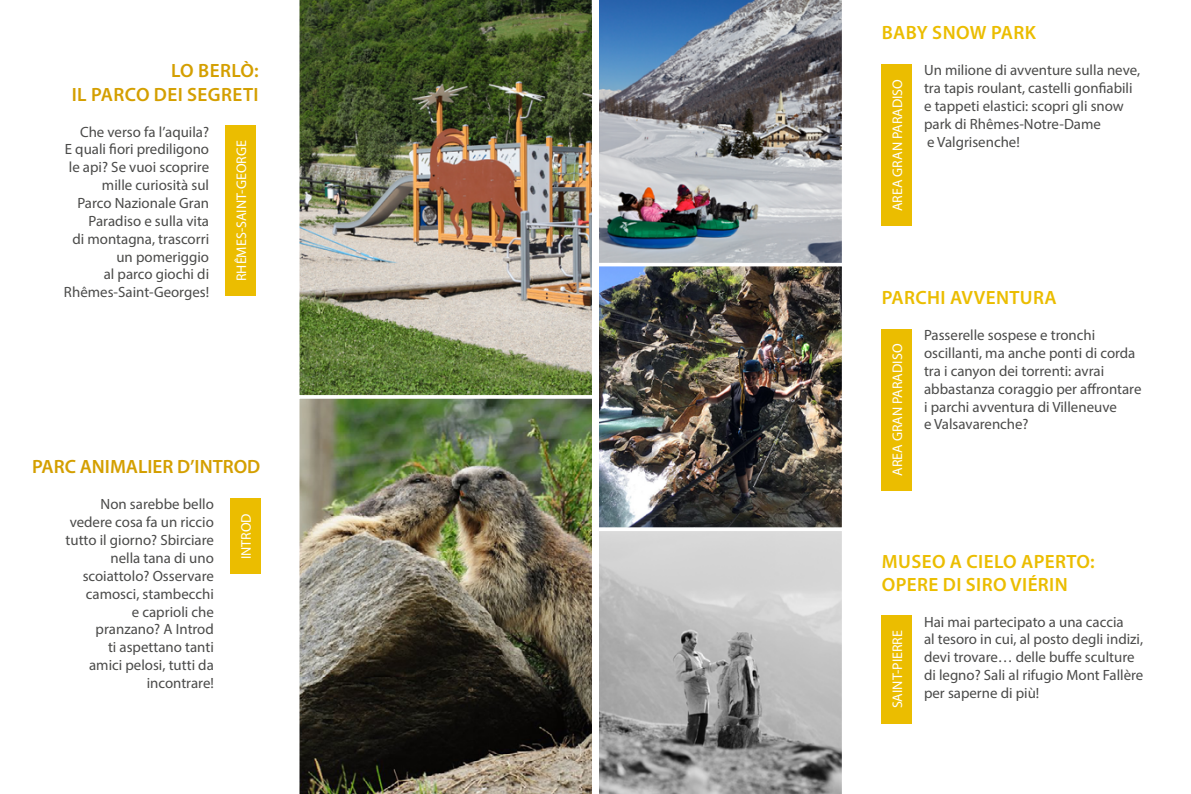
<style>
.page{position:relative;width:1191px;height:794px;background:#fff}
.page>*{position:absolute;margin:0;border:0;box-sizing:border-box;transform-origin:0 0}
.t1{font:600 19.25px/23.1px "Myriad Pro";letter-spacing:.02em;color:#ebbd00}
.t2{font:600 19.25px/23.1px "Myriad Pro";letter-spacing:.02em;color:#d49f00;text-align:right}
.t3{font:600 19.25px "Myriad Pro";color:#d49f00}
.t4{font:14.88px/17.8px "Myriad Pro";color:#4a4a49}
.t5{font:14px "Myriad Pro";color:#fff}
</style>
<div class="page">
<img style="left:299px;top:0;width:293px;height:395px">
<img style="left:299px;top:395px;width:293px;height:399px">
<img style="left:600px;top:268px;width:240px;height:258px">
<img style="left:599px;top:0;width:243px;height:263px">
<div style="left:595px;top:263px;width:250px;height:268px;border:4px solid #fff"></div>
<svg style="left:595px;top:527px;width:250px;height:267px;background:#b2b2b2"></svg>
<div style="left:225px;top:125px;width:31px;height:171px;background:#ebbd00"></div>
<div style="left:230px;top:498px;width:31px;height:76px;background:#ebbd00"></div>
<div style="left:881px;top:615px;width:31px;height:108px;background:#ebbd00"></div>
<div style="left:881px;top:64px;width:31px;height:162px;background:#ebbd00"></div>
<div style="left:881px;top:329px;width:31px;height:162px;background:#ebbd00"></div>
<p class="t2" style="left:72px;top:59px;width:188px">LO BERLÒ:<br>IL PARCO DEI SEGRETI</p>
<p class="t4" style="left:64px;top:122px;width:147px;text-align:right">Che verso fa l’aquila?<br>E quali fiori prediligono le api? Se vuoi scoprire mille curiosità sul<br>Parco Nazionale Gran<br>Paradiso e sulla vita<br>di montagna, trascorri un pomeriggio<br>al parco giochi di<br>Rhêmes-Saint-Georges!</p>
<p class="t5" style="left:233px;top:281px;width:142px;rotate:-90deg">RHÊMES-SAINT-GEORGE</p>
<p class="t3" style="left:32px;top:455px;width:230px">PARC ANIMALIER D’INTROD</p>
<p class="t4" style="left:66px;top:495px;width:150px;text-align:right">Non sarebbe bello vedere cosa fa un riccio tutto il giorno? Sbirciare nella tana di uno scoiattolo? Osservare camosci, stambecchi<br>e caprioli che pranzano? A Introd<br>ti aspettano tanti<br>amici pelosi, tutti da incontrare!</p>
<p class="t5" style="left:237px;top:559px;width:48px;rotate:-90deg">INTROD</p>
<p class="t1" style="left:881px;top:21px;width:156px">BABY SNOW PARK</p>
<p class="t5" style="left:888px;top:211px;width:134px;rotate:-90deg">AREA GRAN PARADISO</p>
<p class="t4" style="left:924px;top:61px;width:217px">Un milione di avventure sulla neve, tra tapis roulant, castelli gonfiabili e tappeti elastici: scopri gli snow park di Rhêmes-Notre-Dame<br>e Valgrisenche!</p>
<p class="t1" style="left:881px;top:286px;width:176px">PARCHI AVVENTURA</p>
<p class="t5" style="left:888px;top:476px;width:134px;rotate:-90deg">AREA GRAN PARADISO</p>
<p class="t4" style="left:924px;top:326px;width:219px">Passerelle sospese e tronchi oscillanti, ma anche ponti di corda tra i canyon dei torrenti: avrai abbastanza coraggio per affrontare i parchi avventura di Villeneuve<br>e Valsavarenche?</p>
<p class="t1" style="left:881px;top:549px;width:214px">MUSEO A CIELO APERTO:<br>OPERE DI SIRO VIÉRIN</p>
<p class="t4" style="left:924px;top:612px;width:221px">Hai mai partecipato a una caccia<br>al tesoro in cui, al posto degli indizi, devi trovare… delle buffe sculture di legno? Sali al rifugio Mont Fallère per saperne di più!</p>
<p class="t5" style="left:888px;top:708px;width:80px;rotate:-90deg">SAINT-PIERRE</p>
</div>
